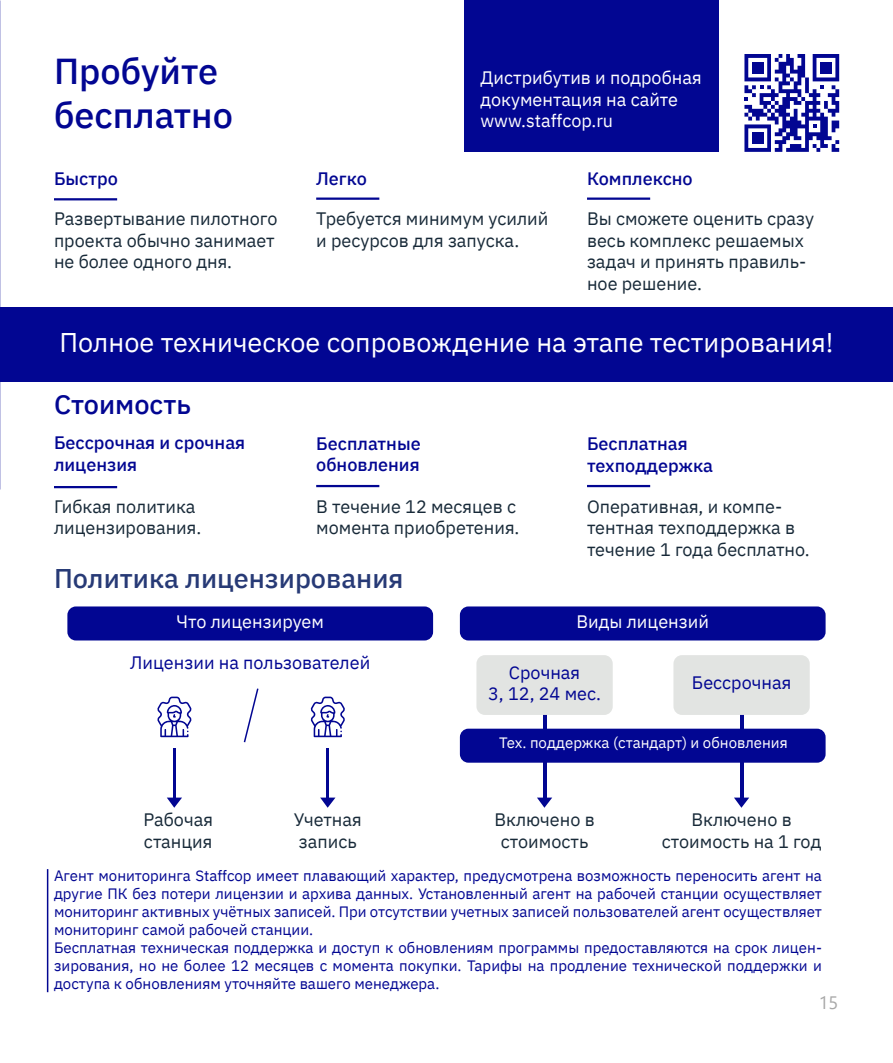
<style>
.page{position:relative;width:893px;height:1063px;background:#fff}
.page>*{position:absolute;margin:0;border:0;box-sizing:border-box;transform-origin:0 0}
.t1{font:500 36px/43.2px "IBM Plex Sans";color:#020692}
.t2{font:27px "IBM Plex Sans";color:#fff}
.t3{font:500 27px "IBM Plex Sans";color:#273a76}
.t4{font:500 27px "IBM Plex Sans";color:#020692}
.t5{font:18px/21.6px "IBM Plex Sans";color:#172938}
.t6{font:500 18px/21.6px "IBM Plex Sans";color:#020692}
.t7{font:18px/21.6px "IBM Plex Sans";color:#fff}
.t8{font:18px/21.6px "IBM Plex Sans";color:#020692;text-align:center}
.t9{font:18px "Segoe UI";color:#a8a8a8}
.t10{font:15px/18px "IBM Plex Sans";color:#020692}
.t11{font:15px "IBM Plex Sans";color:#fff}
</style>
<div class="page">
<svg style="left:0;top:471px;width:1px;height:18px"></svg>
<div style="left:464px;top:0;width:255px;height:152px;background:#020692"></div>
<div style="left:1px;top:307px;width:892px;height:75px;background:#020692"></div>
<hr style="left:54px;top:198px;width:63px;height:2px;background:#020692">
<hr style="left:316px;top:198px;width:63px;height:2px;background:#020692">
<hr style="left:587px;top:198px;width:63px;height:2px;background:#020692">
<hr style="left:587px;top:485px;width:63px;height:2px;background:#020692">
<hr style="left:316px;top:485px;width:63px;height:2px;background:#020692">
<hr style="left:54px;top:486px;width:63px;height:2px;background:#020692">
<hr style="left:47px;top:869px;width:1px;height:123px;background:#020692">
<svg style="left:744px;top:54px;width:95px;height:98px"></svg>
<svg style="left:734px;top:798px;width:15px;height:10px"></svg>
<hr style="left:740px;top:713px;width:3px;height:86px;background:#020692">
<svg style="left:537px;top:798px;width:15px;height:10px"></svg>
<hr style="left:543px;top:713px;width:3px;height:86px;background:#020692">
<div style="left:673px;top:655px;width:137px;height:60px;background:#e2e4e2;border-radius:9px"></div>
<div style="left:476px;top:655px;width:137px;height:60px;background:#e2e4e2;border-radius:9px"></div>
<div style="left:67px;top:606px;width:366px;height:34px;background:#020692;border-radius:9px"></div>
<div style="left:460px;top:606px;width:366px;height:34px;background:#020692;border-radius:9px"></div>
<div style="left:460px;top:729px;width:366px;height:34px;background:#020692;border-radius:9px"></div>
<svg style="left:157px;top:697px;width:35px;height:40px"></svg>
<svg style="left:167px;top:798px;width:15px;height:10px"></svg>
<hr style="left:173px;top:748px;width:2px;height:51px;background:#020692">
<svg style="left:310px;top:697px;width:35px;height:40px"></svg>
<svg style="left:320px;top:798px;width:15px;height:10px"></svg>
<hr style="left:327px;top:748px;width:2px;height:51px;background:#020692">
<svg style="left:243px;top:688px;width:16px;height:55px"></svg>
<h1 class="t1" style="left:54px;top:47px;width:181px">Пробуйте бесплатно</h1>
<p class="t7" style="left:480px;top:65px;width:223px">Дистрибутив и подробная документация на сайте www.staffcop.ru</p>
<p class="t6" style="left:587px;top:167px;width:107px">Комплексно</p>
<p class="t5" style="left:587px;top:207px;width:229px">Вы сможете оценить сразу весь комплекс решаемых задач и принять правиль&shy;ное решение.</p>
<h2 class="t2" style="left:59px;top:322px;width:775px">Полное техническое сопровождение на этапе тестирования!</h2>
<h2 class="t4" style="left:54px;top:384px;width:139px">Стоимость</h2>
<p class="t6" style="left:54px;top:431px;width:193px">Бессрочная и срочная лицензия</p>
<p class="t5" style="left:54px;top:494px;width:149px">Гибкая политика лицензирования.</p>
<p class="t6" style="left:54px;top:167px;width:66px">Быстро</p>
<p class="t5" style="left:54px;top:207px;width:225px">Развертывание пилотного проекта обычно занимает не более одного дня.</p>
<p class="t6" style="left:316px;top:167px;width:52px">Легко</p>
<p class="t5" style="left:316px;top:207px;width:234px">Требуется минимум усилий и ресурсов для запуска.</p>
<p class="t6" style="left:316px;top:431px;width:106px">Бесплатные обновления</p>
<p class="t5" style="left:316px;top:494px;width:205px">В течение 12 месяцев с момента приобретения.</p>
<p class="t6" style="left:587px;top:431px;width:128px">Бесплатная техподдержка</p>
<p class="t5" style="left:587px;top:494px;width:224px">Оперативная, и компе&shy;тентная техподдержка в течение 1 года бесплатно.</p>
<h2 class="t3" style="left:54px;top:557px;width:351px">Политика лицензирования</h2>
<p class="t7" style="left:176px;top:610px;width:149px">Что лицензируем</p>
<p class="t7" style="left:576px;top:610px;width:134px">Виды лицензий</p>
<p class="t8" style="left:130px;top:651px;width:241px">Лицензии на пользователей</p>
<p class="t8" style="left:488px;top:660px;width:114px">Срочная<br>3, 12, 24 мес.</p>
<p class="t8" style="left:692px;top:670px;width:101px">Бессрочная</p>
<p class="t11" style="left:499px;top:731px;width:290px">Тех. поддержка (стандарт) и обновления</p>
<p class="t5" style="left:143px;top:808px;width:71px">Рабочая станция</p>
<p class="t5" style="left:294px;top:808px;width:69px">Учетная запись</p>
<p class="t5" style="left:494px;top:808px;width:102px;text-align:center">Включено в стоимость</p>
<p class="t5" style="left:662px;top:808px;width:161px;text-align:center">Включено в стоимость на 1 год</p>
<p class="t10" style="left:54px;top:865px;width:769px">Агент мониторинга Staffcop имеет плавающий характер, предусмотрена возможность переносить агент на другие ПК без потери лицензии и архива данных. Установленный агент на рабочей станции осуществляет мониторинг активных учётных записей. При отсутствии учетных записей пользователей агент осуществляет мониторинг самой рабочей станции.<br>Бесплатная техническая поддержка и доступ к обновлениям программы предоставляются на срок лицен&shy;зирования, но не более 12 месяцев с момента покупки. Тарифы на продление технической поддержки и доступа к обновлениям уточняйте вашего менеджера.</p>
<p class="t9" style="left:819px;top:985px;width:21px">15</p>
</div>
